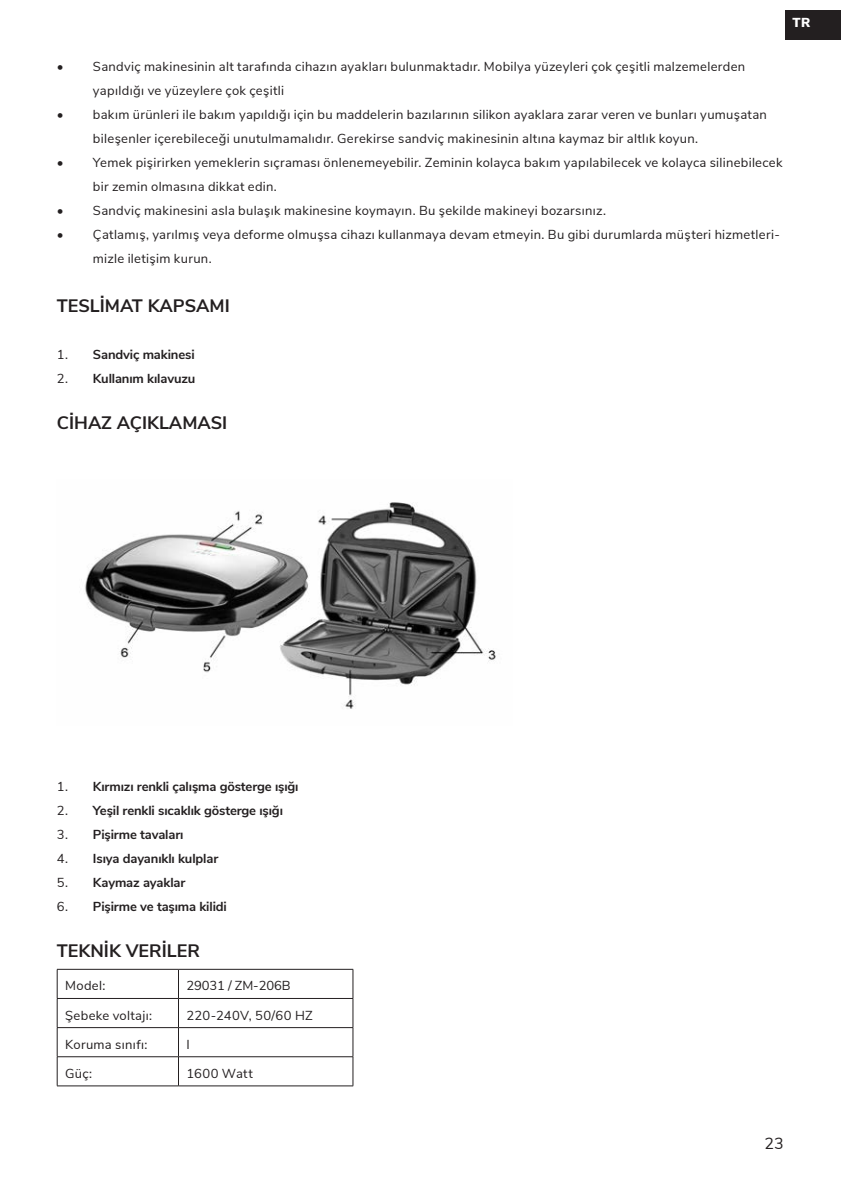
<style>
.page{position:relative;width:841px;height:1191px;background:#fff}
.page>*{position:absolute;margin:0;border:0;box-sizing:border-box;transform-origin:0 0}
.t1{font:700 18px "Nunito Sans";color:#231f20}
.t2{font:16px "Nunito Sans";color:#231f20}
.t3{font:13px/24px "Nunito Sans";letter-spacing:.02em;color:#231f20}
.t4{font:700 13px "Nunito Sans";letter-spacing:-.01em;color:#231f20}
.t5{font:13px "Nunito Sans";letter-spacing:-.01em;color:#231f20}
.t6{font:900 13px "Nunito Sans";color:#fff}
.s1{font-weight:400}
</style>
<div class="page">
<div style="left:784px;top:10px;width:56px;height:29px;background:#231f20"></div>
<img style="left:85px;top:502px;width:411px;height:207px">
<hr style="left:57px;top:969px;width:121px;height:1px;background:#231f20">
<hr style="left:178px;top:969px;width:175px;height:1px;background:#231f20">
<hr style="left:57px;top:998px;width:121px;height:1px;background:#231f20">
<hr style="left:178px;top:998px;width:175px;height:1px;background:#231f20">
<hr style="left:57px;top:1027px;width:121px;height:1px;background:#231f20">
<hr style="left:178px;top:1027px;width:175px;height:1px;background:#231f20">
<hr style="left:57px;top:1056px;width:121px;height:1px;background:#231f20">
<svg style="left:57px;top:970px;width:1px;height:115px"></svg>
<hr style="left:178px;top:1056px;width:175px;height:1px;background:#231f20">
<svg style="left:178px;top:970px;width:1px;height:115px"></svg>
<svg style="left:352px;top:970px;width:1px;height:115px"></svg>
<hr style="left:57px;top:1085px;width:121px;height:1px;background:#231f20">
<hr style="left:178px;top:1085px;width:175px;height:1px;background:#231f20">
<p class="t6" style="left:792px;top:13px;width:19px">TR</p>
<p class="t3" style="left:93px;top:54px;width:653px;text-indent:-36px">• Sandviç makinesinin alt tarafında cihazın ayakları bulunmaktadır. Mobilya yüzeyleri çok çeşitli malzemelerden yapıldığı ve yüzeylere çok çeşitli</p>
<p class="t3" style="left:93px;top:102px;width:675px;text-indent:-36px">• bakım ürünleri ile bakım yapıldığı için bu maddelerin bazılarının silikon ayaklara zarar veren ve bunları yumuşatan bileşenler içerebileceği unutulmamalıdır. Gerekirse sandviç makinesinin altına kaymaz bir altlık koyun.</p>
<p class="t3" style="left:93px;top:150px;width:690px;text-indent:-36px">• Yemek pişirirken yemeklerin sıçraması önlenemeyebilir. Zeminin kolayca bakım yapılabilecek ve kolayca silinebilecek bir zemin olmasına dikkat edin.</p>
<p class="t3" style="left:57px;top:198px;width:550px">• Sandviç makinesini asla bulaşık makinesine koymayın. Bu şekilde makineyi bozarsınız.</p>
<p class="t3" style="left:93px;top:222px;width:688px;text-indent:-36px">• Çatlamış, yarılmış veya deforme olmuşsa cihazı kullanmaya devam etmeyin. Bu gibi durumlarda müşteri hizmetleri&shy;mizle iletişim kurun.</p>
<h1 class="t1" style="left:57px;top:293px;width:174px">TESLİMAT KAPSAMI</h1>
<p class="t4" style="left:57px;top:345px;width:139px"><span class="s1">1.</span> Sandviç makinesi</p>
<p class="t4" style="left:57px;top:369px;width:140px"><span class="s1">2.</span> Kullanım kılavuzu</p>
<h1 class="t1" style="left:57px;top:410px;width:172px">CİHAZ AÇIKLAMASI</h1>
<p class="t4" style="left:57px;top:777px;width:243px"><span class="s1">1.</span> Kırmızı renkli çalışma gösterge ışığı</p>
<p class="t4" style="left:57px;top:801px;width:227px"><span class="s1">2.</span> Yeşil renkli sıcaklık gösterge ışığı</p>
<p class="t4" style="left:57px;top:825px;width:128px"><span class="s1">3.</span> Pişirme tavaları</p>
<p class="t4" style="left:57px;top:849px;width:163px"><span class="s1">4.</span> Isıya dayanıklı kulplar</p>
<p class="t4" style="left:57px;top:873px;width:130px"><span class="s1">5.</span> Kaymaz ayaklar</p>
<p class="t4" style="left:57px;top:897px;width:171px"><span class="s1">6.</span> Pişirme ve taşıma kilidi</p>
<h1 class="t1" style="left:57px;top:938px;width:144px">TEKNİK VERİLER</h1>
<p class="t3" style="left:65px;top:973px;width:42px">Model:</p>
<p class="t5" style="left:186px;top:976px;width:105px">29031 / ZM-206B</p>
<p class="t3" style="left:65px;top:1002px;width:88px">Şebeke voltajı:</p>
<p class="t3" style="left:186px;top:1002px;width:128px">220-240V, 50/60 HZ</p>
<p class="t3" style="left:65px;top:1031px;width:84px">Koruma sınıfı:</p>
<p class="t3" style="left:186px;top:1031px;width:5px">I</p>
<p class="t3" style="left:65px;top:1061px;width:28px">Güç:</p>
<p class="t3" style="left:186px;top:1061px;width:68px">1600 Watt</p>
<p class="t2" style="left:764px;top:1131px;width:21px">23</p>
</div>
